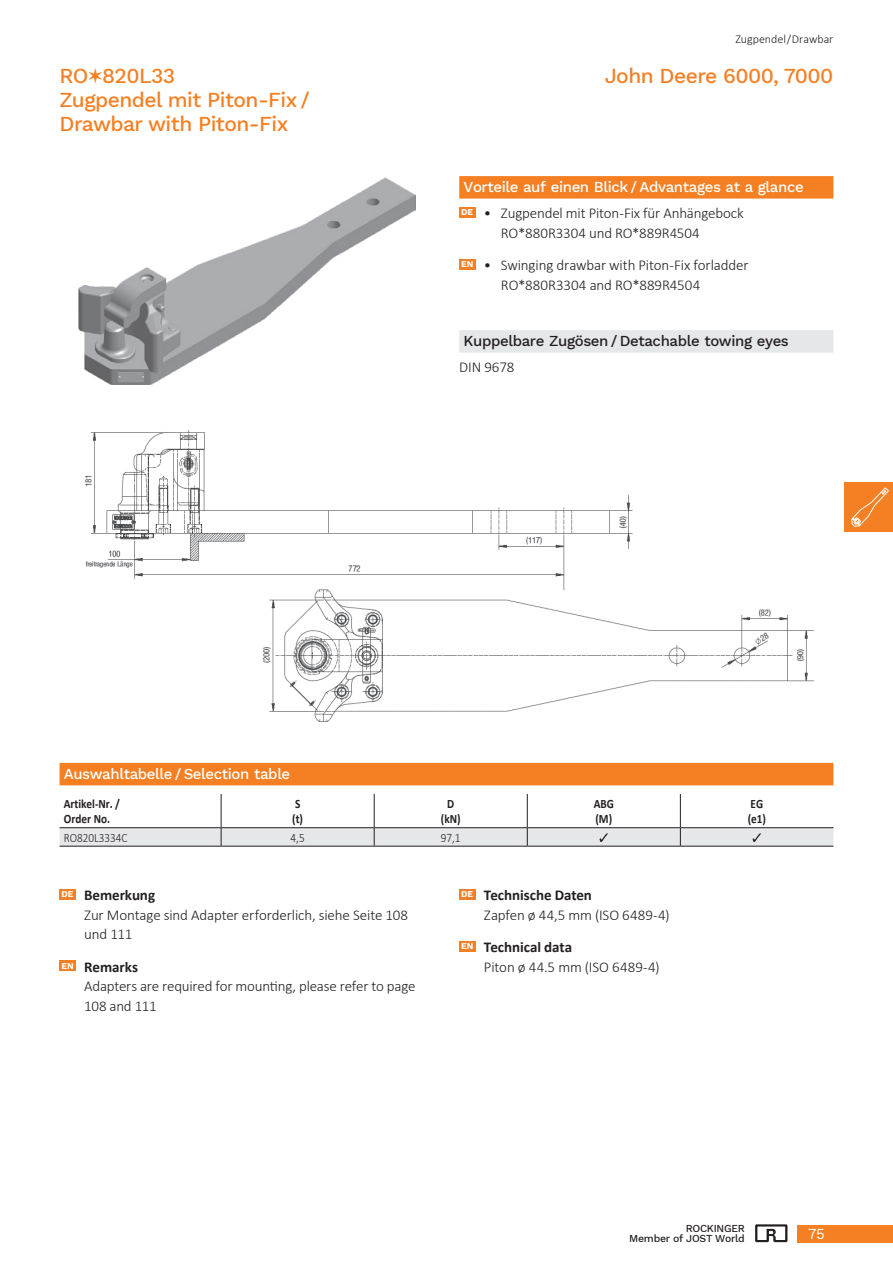
<style>
.page{position:relative;width:893px;height:1263px;background:#fff}
.page>*{position:absolute;margin:0;border:0;box-sizing:border-box;transform-origin:0 0}
.t1{font:500 21px/24px "Work Sans";letter-spacing:-.025em;color:#f58023}
.t2{font:300 15px/19.5px "Calibri";letter-spacing:-.01em;color:#231f20}
.t3{font:500 15px "Work Sans";letter-spacing:-.025em;color:#fff}
.t4{font:700 15px "Calibri";letter-spacing:-.005em;color:#231f20}
.t5{font:500 15px "Work Sans";letter-spacing:-.025em;color:#231f20}
.t6{font:15px "Work Sans";color:#fff}
.t7{font:700 12.75px/15.8px "Calibri";color:#231f20;scale:.88 1}
.t8{font:300 12.75px "Calibri";color:#231f20;scale:.88 1}
.t9{font:300 12px "Calibri";color:#231f20}
.t10{font:500 10.5px/10.5px "Work Sans";letter-spacing:-.025em;color:#231f20;text-align:right}
.t11{font:700 8.85px "Work Sans";color:#fff}
</style>
<div class="page">
<div style="left:844px;top:482px;width:49px;height:50px;background:#f58023"></div>
<svg style="left:851px;top:487px;width:38px;height:40px"></svg>
<svg style="left:755px;top:1225px;width:32px;height:17px"></svg>
<div style="left:798px;top:1225px;width:95px;height:17px;background:#f58023"></div>
<img style="left:78px;top:178px;width:337px;height:207px">
<div style="left:459px;top:176px;width:374px;height:23px;background:#f58023"></div>
<div style="left:459px;top:207px;width:16px;height:11px;background:#f58023"></div>
<div style="left:459px;top:259px;width:16px;height:11px;background:#f58023"></div>
<img style="left:85px;top:430px;width:729px;height:292px">
<hr style="left:221px;top:794px;width:1px;height:33px;background:#231f20">
<hr style="left:374px;top:794px;width:1px;height:33px;background:#231f20">
<hr style="left:527px;top:794px;width:1px;height:33px;background:#231f20">
<hr style="left:680px;top:794px;width:1px;height:33px;background:#231f20">
<hr style="left:60px;top:827px;width:161px;height:1px;background:#231f20">
<hr style="left:221px;top:827px;width:153px;height:1px;background:#231f20">
<hr style="left:374px;top:827px;width:153px;height:1px;background:#231f20">
<hr style="left:527px;top:827px;width:153px;height:1px;background:#231f20">
<hr style="left:680px;top:827px;width:153px;height:1px;background:#231f20">
<hr style="left:60px;top:846px;width:161px;height:1px;background:#231f20">
<hr style="left:221px;top:846px;width:153px;height:1px;background:#231f20">
<hr style="left:374px;top:846px;width:153px;height:1px;background:#231f20">
<hr style="left:527px;top:846px;width:153px;height:1px;background:#231f20">
<hr style="left:680px;top:846px;width:153px;height:1px;background:#231f20">
<svg style="left:60px;top:828px;width:773px;height:18px"></svg>
<div style="left:60px;top:763px;width:773px;height:22px;background:#f58023"></div>
<div style="left:459px;top:889px;width:16px;height:11px;background:#f58023"></div>
<div style="left:459px;top:941px;width:16px;height:11px;background:#f58023"></div>
<div style="left:60px;top:889px;width:16px;height:11px;background:#f58023"></div>
<div style="left:60px;top:960px;width:16px;height:11px;background:#f58023"></div>
<div style="left:459px;top:330px;width:374px;height:23px;background:#e6e7e9"></div>
<p class="t9" style="left:735px;top:32px;width:100px">Zugpendel / Drawbar</p>
<h1 class="t1" style="left:60px;top:63px;width:252px">RO 820L33<br>Zugpendel mit Piton-Fix /<br>Drawbar with Piton-Fix</h1>
<h1 class="t1" style="left:605px;top:63px;width:230px">John Deere 6000, 7000</h1>
<p class="t3" style="left:463px;top:176px;width:342px">Vorteile auf einen Blick / Advantages at a glance</p>
<p class="t2" style="left:501px;top:203px;width:244px;text-indent:-17px">• Zugpendel mit Piton-Fix für Anhängebock<br>RO*880R3304 und RO*889R4504</p>
<p class="t11" style="left:461px;top:206px;width:14px">DE</p>
<p class="t2" style="left:461px;top:255px;width:289px;text-align:center"><sup>EN</sup> • Swinging drawbar with Piton-Fix forladder<br>RO*880R3304 and RO*889R4504</p>
<p class="t5" style="left:463px;top:330px;width:327px">Kuppelbare Zugösen / Detachable towing eyes</p>
<p class="t3" style="left:64px;top:762px;width:228px">Auswahltabelle / Selection table</p>
<p class="t2" style="left:459px;top:358px;width:57px">DIN 9678</p>
<p class="t7" style="left:64px;top:795px;width:65px">Artikel-Nr. /<br>Order No.</p>
<p class="t7" style="left:292px;top:795px;width:14px">S (t)</p>
<p class="t7" style="left:441px;top:795px;width:24px;text-align:center">D (kN)</p>
<p class="t7" style="left:594px;top:795px;width:24px">ABG (M)</p>
<p class="t7" style="left:748px;top:795px;width:22px">EG (e1)</p>
<p class="t8" style="left:64px;top:830px;width:74px">RO820L3334C</p>
<p class="t8" style="left:291px;top:830px;width:18px">4,5</p>
<p class="t8" style="left:441px;top:830px;width:24px">97,1</p>
<p class="t11" style="left:61px;top:888px;width:14px">DE</p>
<p class="t11" style="left:61px;top:959px;width:14px">EN</p>
<p class="t4" style="left:84px;top:885px;width:72px">Bemerkung</p>
<p class="t2" style="left:84px;top:905px;width:325px">Zur Montage sind Adapter erforderlich, siehe Seite 108 und 111</p>
<p class="t4" style="left:84px;top:956px;width:55px">Remarks</p>
<p class="t2" style="left:84px;top:976px;width:333px">Adapters are required for mounting, please refer to page<br>108 and 111</p>
<p class="t11" style="left:461px;top:888px;width:14px">DE</p>
<p class="t11" style="left:461px;top:940px;width:14px">EN</p>
<p class="t4" style="left:484px;top:885px;width:110px">Technische Daten</p>
<p class="t2" style="left:484px;top:905px;width:187px">Zapfen ø 44,5 mm (ISO 6489-4)</p>
<p class="t4" style="left:484px;top:937px;width:90px">Technical data</p>
<p class="t2" style="left:484px;top:957px;width:177px">Piton ø 44.5 mm (ISO 6489-4)</p>
<p class="t10" style="left:629px;top:1222px;width:117px">ROCKINGER<br>Member of JOST World</p>
<p class="t6" style="left:808px;top:1222px;width:18px">75</p>
</div>
